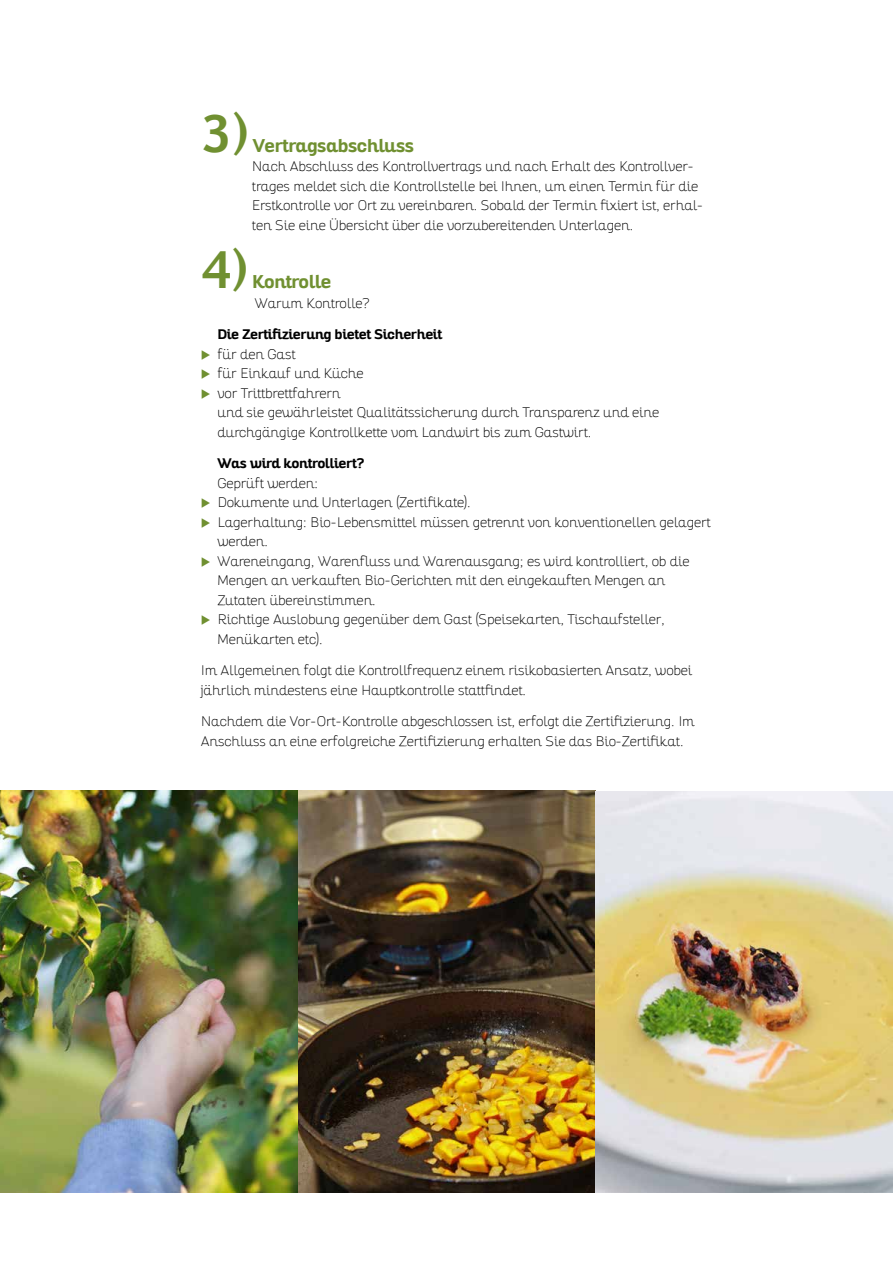
<style>
.page{position:relative;width:893px;height:1263px;background:#fff}
.page>*{position:absolute;margin:0;border:0;box-sizing:border-box;transform-origin:0 0}
.t1{font:700 48px "Euphemia UCAS";color:#709031}
.t2{font:700 18px "Altair";color:#709031}
.t3{font:100 13.5px/19.5px "Altair";color:#000}
.t4{font:700 13.5px "Altair";color:#000}
.s1{font-weight:700}
.s2{font-family:"Blickfang";font-weight:400;font-size:12.45px;color:#709031}
</style>
<div class="page">
<img style="left:0;top:791px;width:893px;height:402px">
<h1 class="t1" style="left:201px;top:97px;width:49px">3)</h1>
<h2 class="t2" style="left:253px;top:134px;width:163px">Vertragsabschluss</h2>
<p class="t3" style="left:252px;top:157px;width:453px">Nach Abschluss des Kontrollvertrags und nach Erhalt des Kontrollver&shy;trages meldet sich die Kontrollstelle bei Ihnen, um einen Termin für die Erstkontrolle vor Ort zu vereinbaren. Sobald der Termin fixiert ist, erhal&shy;ten Sie eine Übersicht über die vorzubereitenden Unterlagen.</p>
<h1 class="t1" style="left:201px;top:234px;width:48px">4)</h1>
<h2 class="t2" style="left:252px;top:270px;width:80px">Kontrolle</h2>
<p class="t3" style="left:255px;top:293px;width:116px">Warum Kontrolle?</p>
<p class="t3" style="left:201px;top:325px;width:243px;text-indent:16px"><span class="s1">Die Zertifizierung bietet Sicherheit<br></span><span class="s2">F</span> für den Gast<br><span class="s2">F</span> für Einkauf und Küche<br><span class="s2">F</span> vor Trittbrettfahrern</p>
<p class="t3" style="left:217px;top:403px;width:443px">und sie gewährleistet Qualitätssicherung durch Transparenz und eine durchgängige Kontrollkette vom Landwirt bis zum Gastwirt.</p>
<p class="t4" style="left:217px;top:455px;width:148px">Was wird kontrolliert?</p>
<p class="t3" style="left:217px;top:473px;width:102px">Geprüft werden:</p>
<p class="t3" style="left:201px;top:493px;width:271px"><span class="s2">F</span> Dokumente und Unterlagen (Zertifikate).</p>
<p class="t3" style="left:201px;top:512px;width:511px"><span class="s2">F</span> Lagerhaltung: Bio-Lebensmittel müssen getrennt von konventionellen gelagert</p>
<p class="t3" style="left:217px;top:532px;width:52px">werden.</p>
<p class="t3" style="left:201px;top:551px;width:490px"><span class="s2">F</span> Wareneingang, Warenfluss und Warenausgang; es wird kontrolliert, ob die</p>
<p class="t3" style="left:217px;top:571px;width:449px">Mengen an verkauften Bio-Gerichten mit den eingekauften Mengen an</p>
<p class="t3" style="left:217px;top:590px;width:160px">Zutaten übereinstimmen.</p>
<p class="t3" style="left:201px;top:610px;width:465px"><span class="s2">F</span> Richtige Auslobung gegenüber dem Gast (Speisekarten, Tischaufsteller,</p>
<p class="t3" style="left:217px;top:629px;width:107px">Menükarten etc).</p>
<p class="t3" style="left:201px;top:661px;width:493px">Im Allgemeinen folgt die Kontrollfrequenz einem risikobasierten Ansatz, wobei jährlich mindestens eine Hauptkontrolle stattfindet.</p>
<p class="t3" style="left:201px;top:712px;width:495px">Nachdem die Vor-Ort-Kontrolle abgeschlossen ist, erfolgt die Zertifizierung. Im<br>Anschluss an eine erfolgreiche Zertifizierung erhalten Sie das Bio-Zertifikat.</p>
</div>
